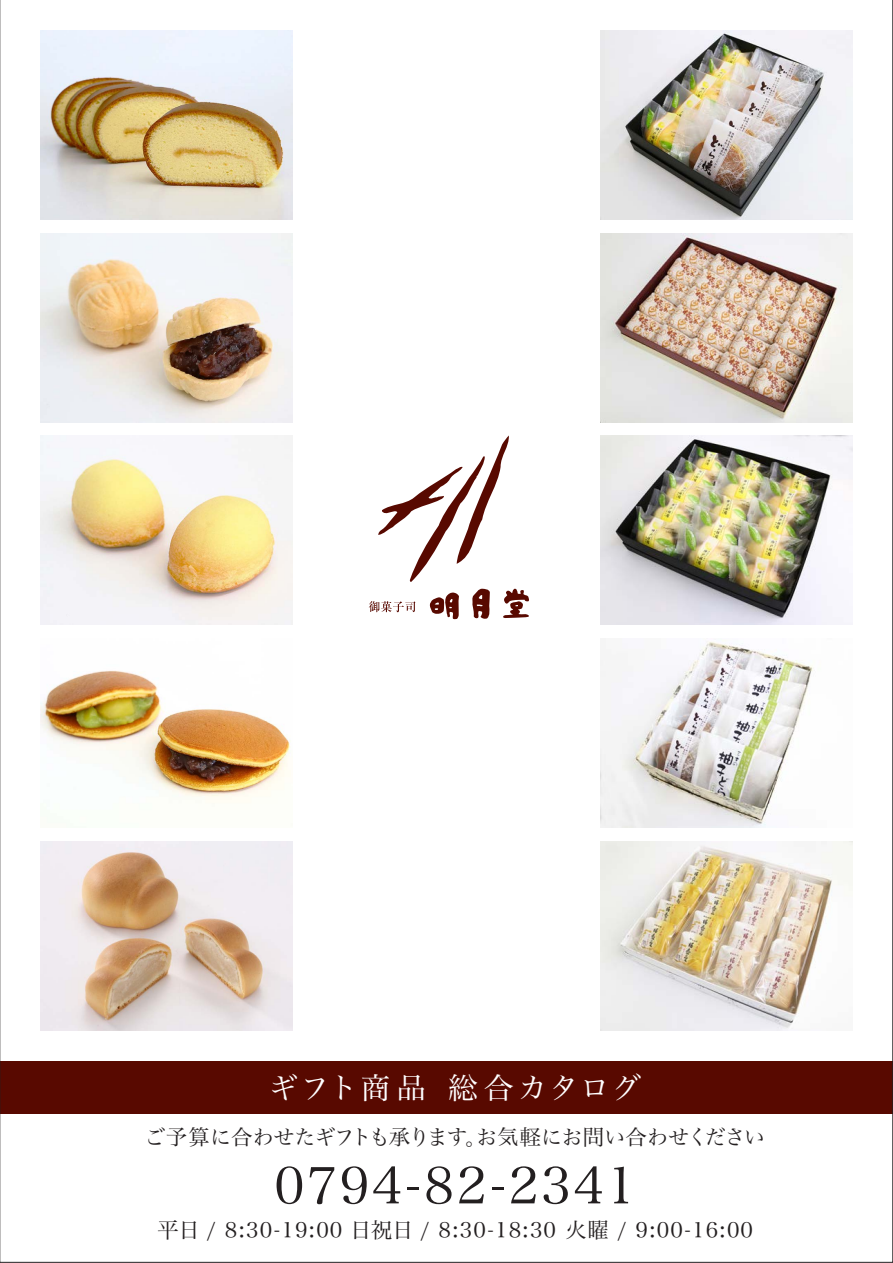
<style>
.page{position:relative;width:893px;height:1263px;background:#fff}
.page>*{position:absolute;margin:0;border:0;box-sizing:border-box;transform-origin:0 0}
.t1{font:51px "Hira Min Pro W3";letter-spacing:.05em;color:#231f20}
.t2{font:29.7px "Hira Min Pro W3";letter-spacing:.065em;color:#fff}
.t3{font:21.3px "Hira Min Pro W3";letter-spacing:.05em;color:#231f20}
.t4{font:21.3px "Hira Min Pro W3";letter-spacing:-.02em;color:#231f20}
</style>
<div class="page">
<div style="left:0;top:1061px;width:893px;height:53px;background:#580900"></div>
<img style="left:600px;top:841px;width:252px;height:189px">
<img style="left:600px;top:642px;width:213px;height:186px">
<img style="left:600px;top:30px;width:252px;height:190px">
<img style="left:40px;top:30px;width:253px;height:190px">
<img style="left:40px;top:233px;width:253px;height:189px">
<img style="left:40px;top:436px;width:253px;height:189px">
<img style="left:40px;top:670px;width:251px;height:134px">
<img style="left:40px;top:841px;width:253px;height:189px">
<img style="left:600px;top:233px;width:252px;height:189px">
<img style="left:600px;top:436px;width:252px;height:189px">
<svg style="left:378px;top:435px;width:131px;height:147px"></svg>
<svg style="left:472px;top:589px;width:18px;height:30px"></svg>
<svg style="left:430px;top:592px;width:29px;height:28px"></svg>
<svg style="left:503px;top:589px;width:26px;height:29px"></svg>
<svg style="left:369px;top:601px;width:46px;height:11px"></svg>
<h2 class="t2" style="left:269px;top:1062px;width:374px">ギフト商品 総合カタログ</h2>
<p class="t4" style="left:145px;top:1119px;width:622px">ご予算に合わせたギフトも承ります。お気軽にお問い合わせください</p>
<h1 class="t1" style="left:274px;top:1142px;width:363px">0794-82-2341</h1>
<p class="t3" style="left:157px;top:1212px;width:597px">平日 / 8:30-19:00 日祝日 / 8:30-18:30 火曜 / 9:00-16:00</p>
</div>
